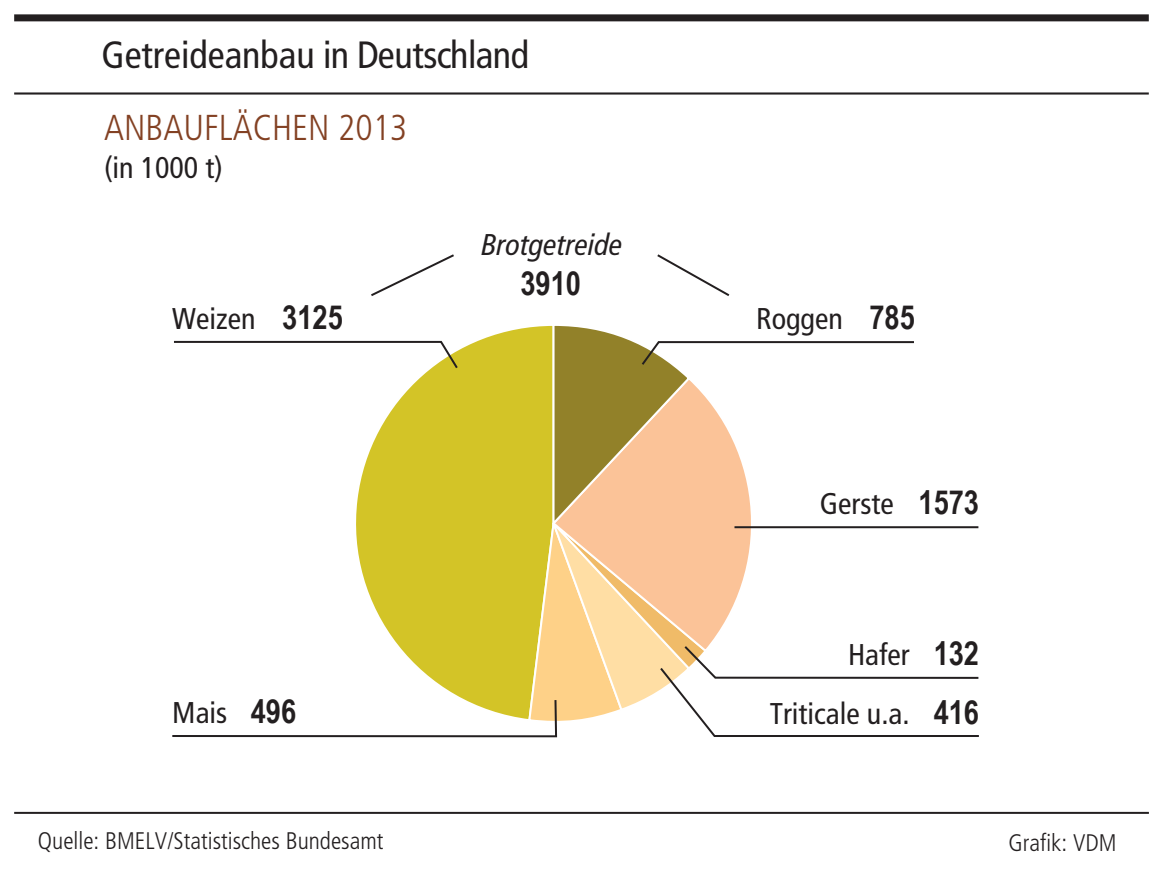
<style>
.page{position:relative;width:1163px;height:879px;background:#fff}
.page>*{position:absolute;margin:0;border:0;box-sizing:border-box;transform-origin:0 0}
.t1{font:condensed 38px "Frutiger LT Pro";color:#231f20}
.t2{font:300 condensed 36px "Frutiger LT Pro";color:#834123}
.t3{font:700 33.2px "Arial Narrow";color:#231f20}
.t4{font:condensed 30px "Frutiger LT Pro";color:#231f20}
.t5{font:italic condensed 30px "Frutiger LT Pro";color:#231f20}
.t6{font:300 condensed 24px "Frutiger LT Pro";color:#231f20}
.s1{font-family:"Arial Narrow";font-weight:700;font-stretch:normal;font-size:33.2px}
</style>
<div class="page">
<hr style="left:14px;top:812px;width:1134px;height:2px;background:#231f20">
<div style="left:14px;top:14px;width:1134px;height:7px;background:#231f20"></div>
<hr style="left:14px;top:92px;width:1134px;height:3px;background:#231f20">
<svg style="left:172px;top:325px;width:807px;height:413px"></svg>
<svg style="left:371px;top:254px;width:83px;height:42px"></svg>
<svg style="left:657px;top:254px;width:73px;height:42px"></svg>
<p class="t1" style="left:101px;top:32px;width:429px">Getreideanbau in Deutschland</p>
<p class="t2" style="left:104px;top:107px;width:305px">ANBAUFLÄCHEN 2013</p>
<p class="t4" style="left:104px;top:150px;width:120px">(in 1000 t)</p>
<p class="t5" style="left:481px;top:227px;width:143px">Brotgetreide</p>
<p class="t3" style="left:520px;top:258px;width:62px">3910</p>
<p class="t4" style="left:172px;top:301px;width:172px">Weizen <span class="s1">3125</span></p>
<p class="t4" style="left:756px;top:301px;width:160px">Roggen <span class="s1">785</span></p>
<p class="t4" style="left:819px;top:486px;width:161px">Gerste <span class="s1">1573</span></p>
<p class="t4" style="left:847px;top:637px;width:132px">Hafer <span class="s1">132</span></p>
<p class="t4" style="left:172px;top:695px;width:125px">Mais <span class="s1">496</span></p>
<p class="t4" style="left:769px;top:696px;width:211px">Triticale u.a. <span class="s1">416</span></p>
<p class="t6" style="left:38px;top:827px;width:347px">Quelle: BMELV/Statistisches Bundesamt</p>
<p class="t6" style="left:1008px;top:829px;width:109px">Grafik: VDM</p>
</div>
